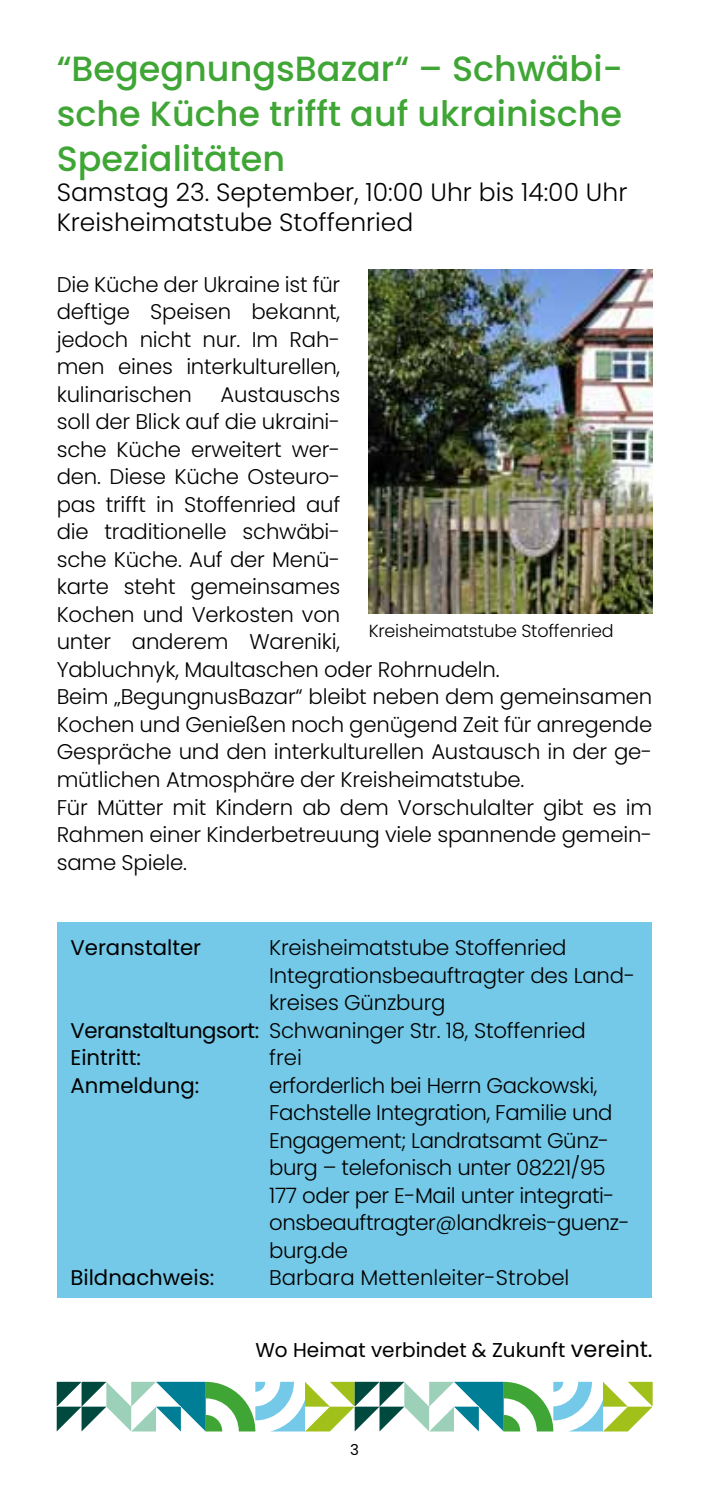
<style>
.page{position:relative;width:709px;height:1489px;background:#fff}
.page>*{position:absolute;margin:0;border:0;box-sizing:border-box;transform-origin:0 0}
.t1{font:500 35px/45px "Poppins";color:#3fa535;text-align:justify}
.t2{font:300 25px/30px "Poppins";color:#000}
.t3{font:300 21.25px/27.5px "Poppins";letter-spacing:-.01em;color:#000}
.t4{font:21.25px/27.5px "Poppins";letter-spacing:-.02em;color:#000}
.t5{font:21.25px "Poppins";color:#000}
.t6{font:20px "Poppins";color:#000}
.t7{font:300 17.5px "Poppins";letter-spacing:-.01em;color:#000}
.t8{font:15px "Poppins";color:#000}
.s1{font-size:22.5px}
</style>
<div class="page">
<svg style="left:57px;top:1381px;width:595px;height:50px"></svg>
<img style="left:369px;top:269px;width:283px;height:344px">
<div style="left:57px;top:921px;width:595px;height:376px;background:#73c9e7"></div>
<h1 class="t1" style="left:57px;top:46px;width:568px">“BegegnungsBazar“ – Schwäbi&shy;sche Küche trifft auf ukrainische Spezialitäten</h1>
<p class="t2" style="left:57px;top:177px;width:572px">Samstag 23. September, 10:00 Uhr bis 14:00 Uhr<br>Kreisheimatstube Stoffenried</p>
<p class="t3" style="left:57px;top:271px;width:285px;text-align:justify">Die Küche der Ukraine ist für deftige Speisen bekannt, jedoch nicht nur. Im Rah&shy;men eines interkulturellen, kulinarischen</p>
<p class="t3" style="left:57px;top:381px;width:597px;text-indent:164px">Austauschs<br>soll der Blick auf die ukraini-<br>sche Küche erweitert wer-<br>den. Diese Küche Osteuro-<br>pas trifft in Stoffenried auf<br>die traditionelle schwäbi-<br>sche Küche. Auf der Menü-<br>karte steht gemeinsames<br>Kochen und Verkosten von<br>unter anderem Wareniki,<br>Yabluchnyk, Maultaschen oder Rohrnudeln.<br>Beim „BegungnusBazar“ bleibt neben dem gemeinsamen Kochen und Genießen noch genügend Zeit für anregende Gespräche und den interkulturellen Austausch in der ge&shy;mütlichen Atmosphäre der Kreisheimatstube.<br>Für Mütter mit Kindern ab dem Vorschulalter gibt es im Rahmen einer Kinderbetreuung viele spannende gemein&shy;same Spiele.</p>
<p class="t7" style="left:369px;top:620px;width:246px">Kreisheimatstube Stoffenried</p>
<p class="t5" style="left:70px;top:935px;width:132px">Veranstalter</p>
<p class="t4" style="left:70px;top:1016px;width:190px">Veranstaltungsort:<br>Eintritt:<br>Anmeldung:</p>
<p class="t5" style="left:70px;top:1265px;width:145px">Bildnachweis:</p>
<p class="t3" style="left:269px;top:934px;width:367px">Kreisheimatstube Stoffenried<br>Integrationsbeauftragter des Land&shy;kreises Günzburg<br>Schwaninger Str. 18, Stoffenried<br>frei<br>erforderlich bei Herrn Gackowski,<br>Fachstelle Integration, Familie und<br>Engagement; Landratsamt Günz&shy;burg – telefonisch unter 08221/95<br>177 oder per E-Mail unter integrati&shy;onsbeauftragter@landkreis-guenz&shy;burg.de<br>Barbara Mettenleiter-Strobel</p>
<p class="t6" style="left:255px;top:1338px;width:399px">Wo Heimat verbindet &amp; Zukunft <span class="s1">vereint.</span></p>
<p class="t8" style="left:350px;top:1440px;width:10px">3</p>
</div>
